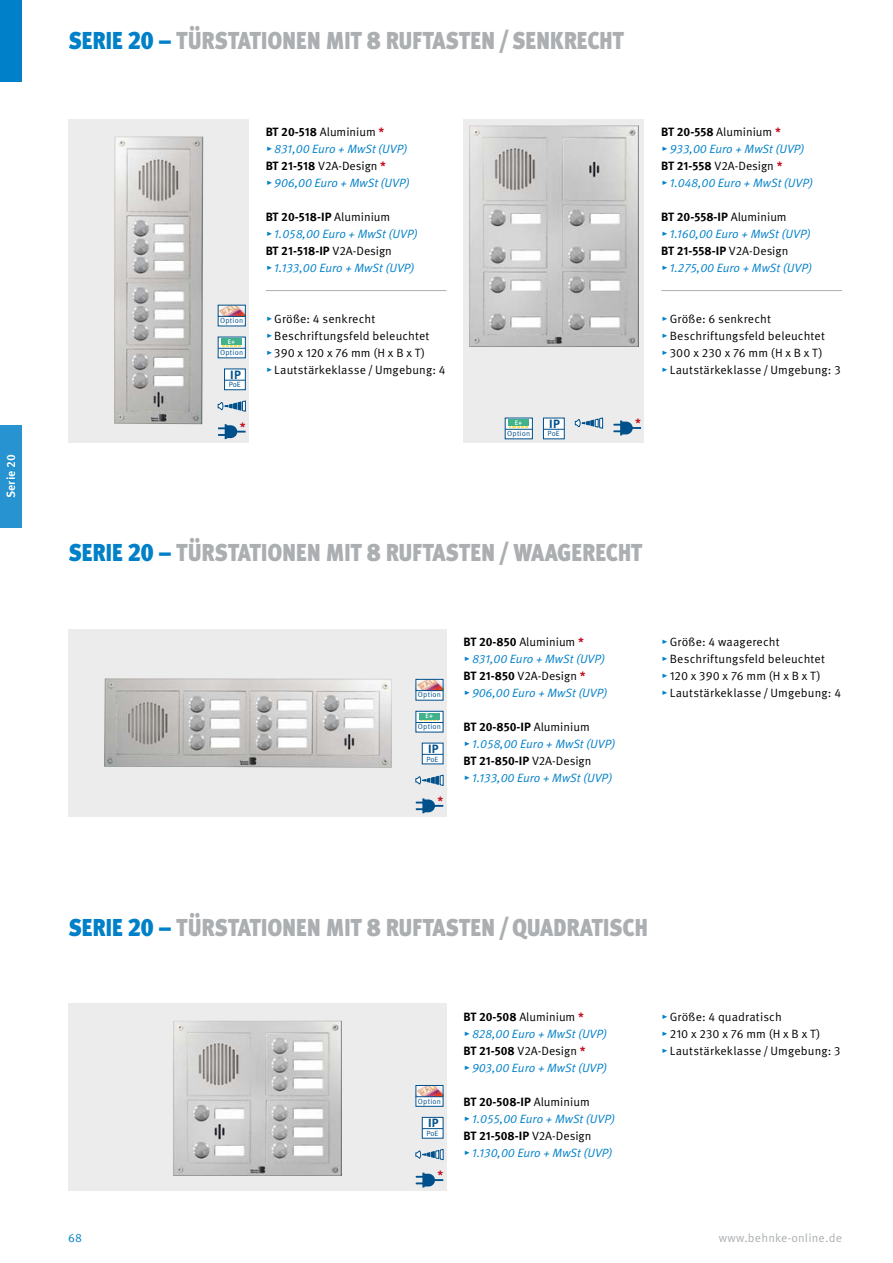
<style>
.page{position:relative;width:893px;height:1263px;background:#fff}
.page>*{position:absolute;margin:0;border:0;box-sizing:border-box;transform-origin:0 0}
.t1{font:900 30px "Meta Pro";letter-spacing:-.04em;color:#abafb2;scale:.8 1}
.t2{font:12px/17px "Meta Pro Norm";letter-spacing:.01em;color:#000}
.t3{font:12px "Meta Pro Norm Ita";color:#0080c8}
.t4{font:700 12px "Meta Pro";color:#000}
.t5{font:12px "Meta Pro Norm";letter-spacing:.015em;color:#abafb2}
.t6{font:700 12px "Meta Pro";letter-spacing:.025em;color:#00508c}
.t7{font:700 12px "Meta Pro";color:#fff}
.t8{font:700 12px "Meta Pro";color:#c5101f}
.t9{font:12px "Meta Pro Norm";color:#0080c8}
.t10{font:7.5px "Meta Pro Norm";letter-spacing:.025em;color:#00508c}
.t11{font:500 6.6px "Meta Pro";color:#fff}
.s1{color:#0080c8}
.s2{font-size:25.2px;color:#0080c8}
.s3{font-size:25.2px}
.s4{font-family:"Meta Pro";font-weight:700}
.s5{font-family:"Meta Pro";font-weight:700;color:#c5101f}
.s6{font-family:"Meta Pro Norm";font-weight:400}
.s7{font-family:"Meta Pro Norm Ita";color:#0080c8}
</style>
<div class="page">
<div style="left:0;top:0;width:21px;height:82px;background:#0080c8"></div>
<div style="left:0;top:426px;width:21px;height:102px;background:#2793d0"></div>
<svg style="left:6px;top:454px;width:10px;height:44px"></svg>
<div style="left:68px;top:119px;width:181px;height:323px;background:#ececed"></div>
<hr style="left:266px;top:290px;width:180px;height:1px;background:#abafb2">
<img style="left:114px;top:136px;width:89px;height:288px">
<div style="left:218px;top:305px;width:27px;height:21px;background:#fff"></div>
<img style="left:220px;top:307px;width:24px;height:9px">
<svg style="left:218px;top:316px;width:27px;height:1px"></svg>
<div style="left:218px;top:337px;width:28px;height:21px;background:#fff;border:1px solid #00508c"></div>
<svg style="left:218px;top:345px;width:27px;height:4px"></svg>
<div style="left:221px;top:338px;width:21px;height:7px;background:#41b38c"></div>
<svg style="left:218px;top:400px;width:28px;height:12px"></svg>
<svg style="left:218px;top:424px;width:28px;height:15px"></svg>
<div style="left:463px;top:119px;width:181px;height:323px;background:#ececed"></div>
<hr style="left:661px;top:290px;width:181px;height:1px;background:#abafb2">
<div style="left:505px;top:418px;width:28px;height:21px;background:#fff;border:1px solid #00508c"></div>
<svg style="left:505px;top:426px;width:27px;height:4px"></svg>
<div style="left:508px;top:419px;width:21px;height:7px;background:#41b38c"></div>
<svg style="left:575px;top:418px;width:28px;height:11px"></svg>
<svg style="left:613px;top:420px;width:28px;height:15px"></svg>
<img style="left:469px;top:125px;width:170px;height:222px">
<div style="left:68px;top:1003px;width:378px;height:188px;background:#ececed"></div>
<img style="left:173px;top:1020px;width:169px;height:156px">
<div style="left:416px;top:1085px;width:27px;height:21px;background:#fff"></div>
<img style="left:418px;top:1087px;width:23px;height:9px">
<div style="left:416px;top:1085px;width:27px;height:21px;border:1px solid #00508c"></div>
<svg style="left:416px;top:1096px;width:27px;height:1px"></svg>
<svg style="left:416px;top:1149px;width:27px;height:11px"></svg>
<svg style="left:416px;top:1172px;width:27px;height:15px"></svg>
<div style="left:68px;top:629px;width:378px;height:187px;background:#ececed"></div>
<img style="left:104px;top:678px;width:288px;height:89px">
<div style="left:416px;top:679px;width:27px;height:21px;background:#fff"></div>
<img style="left:418px;top:681px;width:23px;height:9px">
<div style="left:416px;top:679px;width:27px;height:21px;border:1px solid #00508c"></div>
<svg style="left:416px;top:690px;width:27px;height:1px"></svg>
<div style="left:416px;top:711px;width:27px;height:21px;background:#fff;border:1px solid #00508c"></div>
<svg style="left:416px;top:720px;width:27px;height:3px"></svg>
<div style="left:419px;top:713px;width:20px;height:7px;background:#41b38c"></div>
<svg style="left:416px;top:775px;width:27px;height:11px"></svg>
<svg style="left:416px;top:798px;width:27px;height:15px"></svg>
<div style="left:224px;top:369px;width:22px;height:21px;background:#fff;border:1px solid #00508c"></div>
<svg style="left:224px;top:380px;width:21px;height:1px"></svg>
<div style="left:543px;top:418px;width:21px;height:21px;background:#fff"></div>
<svg style="left:543px;top:429px;width:21px;height:1px"></svg>
<div style="left:422px;top:743px;width:21px;height:21px;background:#fff"></div>
<svg style="left:422px;top:754px;width:21px;height:1px"></svg>
<div style="left:422px;top:1117px;width:21px;height:21px;background:#fff;border:1px solid #00508c"></div>
<svg style="left:422px;top:1128px;width:21px;height:1px"></svg>
<p class="t7" style="left:2px;top:498px;width:45px;rotate:-90deg">Serie 20</p>
<h1 class="t1" style="left:68px;top:14px;width:696px"><span class="s1">Serie</span> <span class="s2">20 –</span> Türstationen mit <span class="s3">8</span> Ruftasten <span class="s3">/</span>senkrecht</h1>
<p class="t10" style="left:220px;top:315px;width:25px">Option</p>
<p class="t10" style="left:220px;top:347px;width:25px">Option</p>
<p class="t11" style="left:228px;top:337px;width:9px">E+</p>
<p class="t6" style="left:230px;top:365px;width:12px">IP</p>
<p class="t10" style="left:229px;top:379px;width:14px">PoE</p>
<p class="t8" style="left:240px;top:417px;width:7px">*</p>
<p class="t2" style="left:266px;top:123px;width:120px"><span class="s4">BT 20-518</span> Aluminium <span class="s5">*</span></p>
<p class="t3" style="left:266px;top:140px;width:143px">▸ 831,00 Euro + MwSt (UVP)</p>
<p class="t2" style="left:266px;top:157px;width:122px"><span class="s4">BT 21-518</span> V2A-Design <span class="s5">*</span></p>
<p class="t3" style="left:266px;top:174px;width:146px">▸ 906,00 Euro + MwSt (UVP)</p>
<p class="t4" style="left:266px;top:208px;width:126px">BT 20-518-IP <span class="s6">Aluminium</span></p>
<p class="t3" style="left:266px;top:225px;width:153px">▸ 1.058,00 Euro + MwSt (UVP)</p>
<p class="t4" style="left:266px;top:242px;width:128px">BT 21-518-IP <span class="s6">V2A-Design</span></p>
<p class="t3" style="left:266px;top:259px;width:150px">▸ 1.133,00 Euro + MwSt (UVP)</p>
<p class="t2" style="left:266px;top:310px;width:181px"><span class="s7">▸</span> Größe: 4 senkrecht<br><span class="s7">▸</span> Beschriftungsfeld beleuchtet<br><span class="s7">▸</span> 390 x 120 x 76 mm (H x B x T)<br><span class="s7">▸</span> Lautstärkeklasse / Umgebung: 4</p>
<p class="t11" style="left:515px;top:418px;width:9px">E+</p>
<p class="t8" style="left:635px;top:413px;width:7px">*</p>
<p class="t6" style="left:549px;top:414px;width:12px">IP</p>
<p class="t10" style="left:548px;top:428px;width:14px">PoE</p>
<p class="t10" style="left:507px;top:428px;width:25px">Option</p>
<p class="t2" style="left:661px;top:123px;width:121px"><span class="s4">BT 20-558</span> Aluminium <span class="s5">*</span></p>
<p class="t3" style="left:661px;top:140px;width:145px">▸ 933,00 Euro + MwSt (UVP)</p>
<p class="t2" style="left:661px;top:157px;width:123px"><span class="s4">BT 21-558</span> V2A-Design <span class="s5">*</span></p>
<p class="t3" style="left:661px;top:174px;width:153px">▸ 1.048,00 Euro + MwSt (UVP)</p>
<p class="t4" style="left:661px;top:208px;width:127px">BT 20-558-IP <span class="s6">Aluminium</span></p>
<p class="t3" style="left:661px;top:225px;width:151px">▸ 1.160,00 Euro + MwSt (UVP)</p>
<p class="t4" style="left:661px;top:242px;width:129px">BT 21-558-IP <span class="s6">V2A-Design</span></p>
<p class="t3" style="left:661px;top:259px;width:152px">▸ 1.275,00 Euro + MwSt (UVP)</p>
<p class="t2" style="left:661px;top:310px;width:181px"><span class="s7">▸</span> Größe: 6 senkrecht<br><span class="s7">▸</span> Beschriftungsfeld beleuchtet<br><span class="s7">▸</span> 300 x 230 x 76 mm (H x B x T)<br><span class="s7">▸</span> Lautstärkeklasse / Umgebung: 3</p>
<h1 class="t1" style="left:68px;top:527px;width:719px"><span class="s1">Serie</span> <span class="s2">20 –</span> Türstationen mit <span class="s3">8</span> Ruftasten <span class="s3">/</span> waagerecht</h1>
<p class="t2" style="left:661px;top:633px;width:165px"><span class="s7">▸</span> Größe: 4 waagerecht<br><span class="s7">▸</span> Beschriftungsfeld beleuchtet <span class="s7">▸</span> 120 x 390 x 76 mm (H x B x T)</p>
<p class="t2" style="left:463px;top:633px;width:122px"><span class="s4">BT 20-850</span> Aluminium <span class="s5">*</span></p>
<p class="t3" style="left:463px;top:650px;width:143px">▸ 831,00 Euro + MwSt (UVP)</p>
<p class="t2" style="left:463px;top:667px;width:124px"><span class="s4">BT 21-850</span> V2A-Design <span class="s5">*</span></p>
<p class="t3" style="left:463px;top:684px;width:146px">▸ 906,00 Euro + MwSt (UVP)</p>
<p class="t4" style="left:463px;top:718px;width:128px">BT 20-850-IP <span class="s6">Aluminium</span></p>
<p class="t3" style="left:463px;top:735px;width:153px">▸ 1.058,00 Euro + MwSt (UVP)</p>
<p class="t4" style="left:463px;top:752px;width:129px">BT 21-850-IP <span class="s6">V2A-Design</span></p>
<p class="t3" style="left:463px;top:769px;width:150px">▸ 1.133,00 Euro + MwSt (UVP)</p>
<p class="t10" style="left:418px;top:689px;width:25px">Option</p>
<p class="t2" style="left:661px;top:684px;width:181px"><span class="s7">▸</span> Lautstärkeklasse / Umgebung: 4</p>
<p class="t10" style="left:418px;top:721px;width:25px">Option</p>
<p class="t11" style="left:426px;top:711px;width:9px">E+</p>
<p class="t6" style="left:428px;top:739px;width:12px">IP</p>
<p class="t10" style="left:426px;top:753px;width:14px">PoE</p>
<p class="t8" style="left:437px;top:791px;width:7px">*</p>
<h1 class="t1" style="left:68px;top:901px;width:727px"><span class="s1">Serie</span> <span class="s2">20 –</span> Türstationen mit <span class="s3">8</span> Ruftasten <span class="s3">/</span>quadratisch</h1>
<p class="t10" style="left:418px;top:1095px;width:25px">Option</p>
<p class="t6" style="left:428px;top:1113px;width:12px">IP</p>
<p class="t10" style="left:426px;top:1127px;width:14px">PoE</p>
<p class="t8" style="left:437px;top:1165px;width:7px">*</p>
<p class="t2" style="left:463px;top:1007px;width:122px"><span class="s4">BT 20-508</span> Aluminium <span class="s5">*</span></p>
<p class="t3" style="left:463px;top:1024px;width:145px">▸ 828,00 Euro + MwSt (UVP)</p>
<p class="t2" style="left:463px;top:1041px;width:124px"><span class="s4">BT 21-508</span> V2A-Design <span class="s5">*</span></p>
<p class="t3" style="left:463px;top:1058px;width:145px">▸ 903,00 Euro + MwSt (UVP)</p>
<p class="t4" style="left:463px;top:1092px;width:128px">BT 20-508-IP <span class="s6">Aluminium</span></p>
<p class="t3" style="left:463px;top:1109px;width:153px">▸ 1.055,00 Euro + MwSt (UVP)</p>
<p class="t4" style="left:463px;top:1126px;width:129px">BT 21-508-IP <span class="s6">V2A-Design</span></p>
<p class="t3" style="left:463px;top:1143px;width:151px">▸ 1.130,00 Euro + MwSt (UVP)</p>
<p class="t2" style="left:661px;top:1007px;width:181px"><span class="s7">▸</span> Größe: 4 quadratisch<br><span class="s7">▸</span> 210 x 230 x 76 mm (H x B x T)<br><span class="s7">▸</span> Lautstärkeklasse / Umgebung: 3</p>
<p class="t9" style="left:68px;top:1228px;width:16px">68</p>
<p class="t5" style="left:719px;top:1228px;width:124px">www.behnke-online.de</p>
</div>
